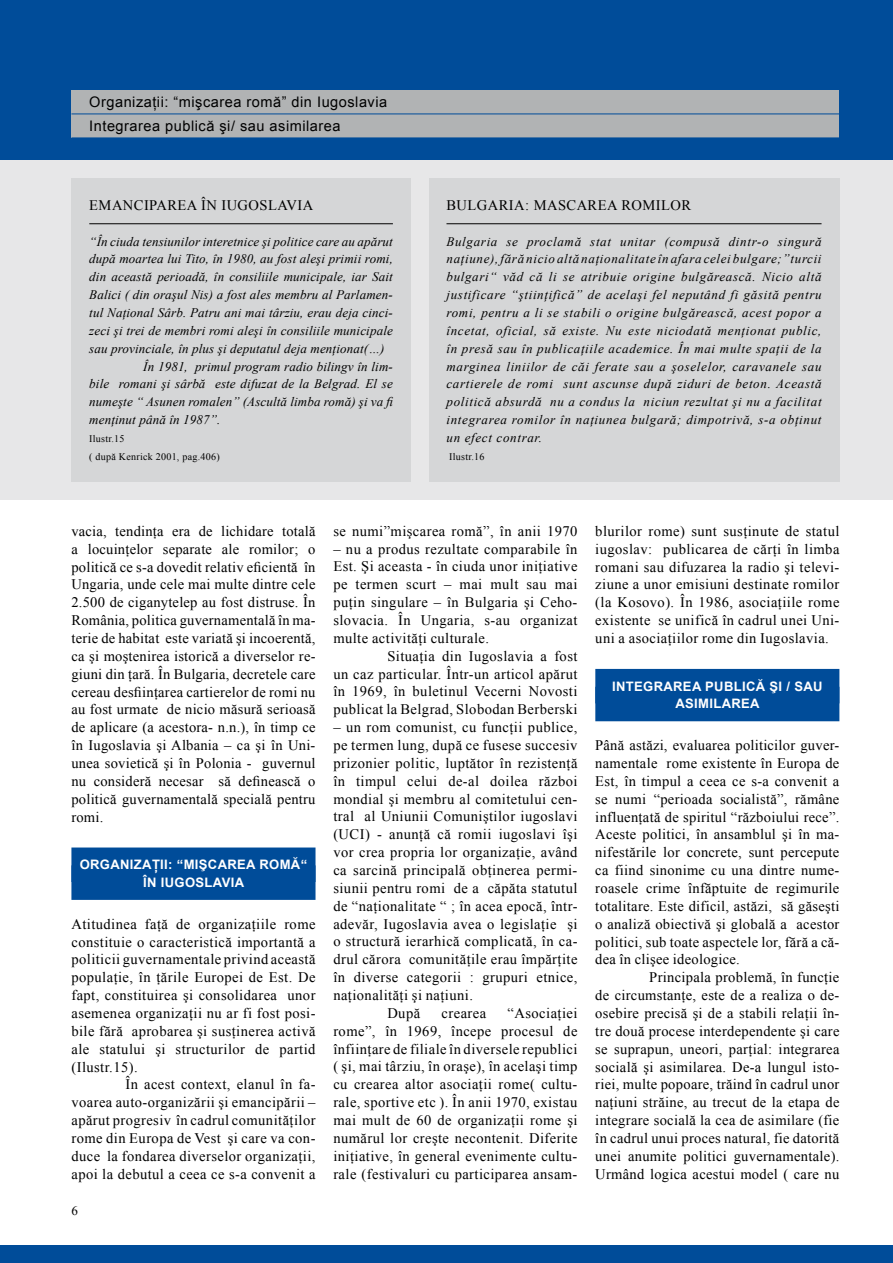
<style>
.page{position:relative;width:893px;height:1263px;background:#fff}
.page>*{position:absolute;margin:0;border:0;box-sizing:border-box;transform-origin:0 0}
.t1{font:14.55px/17.9px "Times New Roman";letter-spacing:.03em;color:#000;text-align:justify}
.t2{font:14.55px/24px "Arial";letter-spacing:.035em;color:#000}
.t3{font:italic 13.05px/17.9px "Times New Roman";letter-spacing:.01em;color:#000;text-align:justify}
.t4{font:700 13.05px/17.9px "Arial";letter-spacing:.025em;color:#fff;text-align:center}
.t5{font:13.05px "Times New Roman";color:#000}
.t6{font:10.05px/17.9px "Times New Roman";letter-spacing:.025em;color:#000}
</style>
<div class="page">
<div style="left:0;top:0;width:893px;height:161px;background:#004c99"></div>
<div style="left:0;top:161px;width:893px;height:339px;background:#e7e7e8"></div>
<div style="left:0;top:1245px;width:893px;height:18px;background:#004c99"></div>
<div style="left:71px;top:90px;width:768px;height:48px;background:#b1b3b4"></div>
<hr style="left:71px;top:114px;width:768px;height:1px;background:#004c99">
<hr style="left:71px;top:138px;width:768px;height:1px;background:#004c99">
<div style="left:71px;top:847px;width:244px;height:35px;background:#004c99"></div>
<div style="left:71px;top:865px;width:244px;height:35px;background:#004c99"></div>
<div style="left:595px;top:669px;width:244px;height:34px;background:#004c99"></div>
<div style="left:595px;top:687px;width:244px;height:34px;background:#004c99"></div>
<div style="left:71px;top:179px;width:340px;height:303px;background:#d5d6d7"></div>
<hr style="left:89px;top:223px;width:304px;height:1px;background:#000">
<div style="left:429px;top:179px;width:410px;height:303px;background:#d5d6d7"></div>
<hr style="left:446px;top:223px;width:375px;height:1px;background:#000">
<p class="t2" style="left:89px;top:90px;width:299px">Organizaţii: “mişcarea romă” din Iugoslavia<br>Integrarea publică şi/ sau asimilarea</p>
<p class="t1" style="left:89px;top:196px;width:225px">EMANCIPAREA ÎN IUGO SLAVIA</p>
<p class="t3" style="left:89px;top:232px;width:305px">“În ciuda tensiunilor interetnice şi politice care au apărut</p>
<p class="t3" style="left:89px;top:250px;width:305px">după moartea lui Tito, în 1980, au fost aleşi primii romi,</p>
<p class="t3" style="left:89px;top:268px;width:305px">din această perioadă, în consiliile municipale, iar Sait</p>
<p class="t3" style="left:89px;top:285px;width:305px">Balici ( din oraşul Nis) a fost ales membru al Parlamen-</p>
<p class="t3" style="left:89px;top:303px;width:305px">tul Naţional Sârb. Patru ani mai târziu, erau deja cinci-</p>
<p class="t3" style="left:89px;top:321px;width:305px">zeci şi trei de membri romi aleşi în consiliile municipale</p>
<p class="t3" style="left:89px;top:339px;width:297px">sau provinciale, în plus şi deputatul deja menţionat(…)</p>
<p class="t3" style="left:143px;top:357px;width:251px">În 1981, primul program radio bilingv în lim-</p>
<p class="t3" style="left:89px;top:375px;width:305px">bile romani şi sârbă este difuzat de la Belgrad. El se</p>
<p class="t3" style="left:89px;top:393px;width:308px">numeşte “ Asunen romalen” (Ascultă limba romă) şi va fi</p>
<p class="t3" style="left:89px;top:410px;width:133px">menţinut până în 1987”.</p>
<p class="t6" style="left:89px;top:430px;width:132px">Ilustr.15<br>( după Kenrick 2001, pag.406)</p>
<p class="t1" style="left:446px;top:196px;width:246px">BULGARIA: MASCAREA ROMILOR</p>
<p class="t3" style="left:446px;top:232px;width:377px">Bulgaria se proclamă stat unitar (compusă dintr-o singură naţiune), fără nicio altă naţionalitate în afara celei bulgare;”turcii bulgari“ văd că li se atribuie origine bulgărească. Nicio altă justificare “ştiinţifică” de acelaşi fel neputând fi găsită pentru romi, pentru a li se stabili o origine bulgărească, acest popor a încetat, oficial, să existe. Nu este niciodată menţionat public, în presă sau în publicaţiile academice. În mai multe spaţii de la marginea liniilor de căi ferate sau a şoselelor, caravanele sau cartierele de romi sunt ascunse după ziduri de beton. Această politică absurdă nu a condus la niciun rezultat şi nu a facilitat integrarea romilor în naţiunea bulgară; dimpotrivă, s-a obţinut un efect contrar.</p>
<p class="t6" style="left:449px;top:447px;width:37px">Ilustr.16</p>
<p class="t1" style="left:71px;top:522px;width:246px">vacia, tendinţa era de lichidare totală a locuinţelor separate ale romilor; o politică ce s-a dovedit relativ eficientă în Ungaria, unde cele mai multe dintre cele 2.500 de ciganytelep au fost distruse. În România, politica guvernamentală în ma&shy;terie de habitat este variată şi incoerentă, ca şi moştenirea istorică a diverselor re&shy;giuni din ţară. În Bulgaria, decretele care cereau desfiinţarea cartierelor de romi nu au fost urmate de nicio măsură serioasă de aplicare (a acestora- n.n.), în timp ce în Iugoslavia şi Albania – ca şi în Uni&shy;unea sovietică şi în Polonia - guvernul nu consideră necesar să definească o politică guvernamentală specială pentru romi.</p>
<p class="t4" style="left:80px;top:856px;width:229px">ORGANIZAŢII: “MIŞCAREA ROMĂ“<br>ÎN IUGOSLAVIA</p>
<p class="t1" style="left:71px;top:915px;width:246px">Atitudinea faţă de organizaţiile rome constituie o caracteristică importantă a politicii guvernamentale privind această populaţie, în ţările Europei de Est. De fapt, constituirea şi consolidarea unor asemenea organizaţii nu ar fi fost posi&shy;bile fără aprobarea şi susţinerea activă ale statului şi structurilor de partid (Ilustr.15).</p>
<p class="t1" style="left:71px;top:1075px;width:246px;text-indent:54px">În acest context, elanul în fa&shy;voarea auto-organizării şi emancipării – apărut progresiv în cadrul comunităţilor rome din Europa de Vest şi care va con&shy;duce la fondarea diverselor organizaţii, apoi la debutul a ceea ce s-a convenit a</p>
<p class="t5" style="left:71px;top:1201px;width:8px">6</p>
<p class="t1" style="left:333px;top:522px;width:246px">se numi”mişcarea romă”, în anii 1970</p>
<p class="t1" style="left:333px;top:540px;width:246px">– nu a produs rezultate comparabile în Est. Şi aceasta - în ciuda unor iniţiative pe termen scurt – mai mult sau mai puţin singulare – în Bulgaria şi Ceho&shy;slovacia. În Ungaria, s-au organizat multe activităţi culturale.</p>
<p class="t1" style="left:333px;top:647px;width:246px;text-indent:54px">Situaţia din Iugoslavia a fost un caz particular. Într-un articol apărut în 1969, în buletinul Vecerni Novosti publicat la Belgrad, Slobodan Berberski</p>
<p class="t1" style="left:333px;top:718px;width:246px">– un rom comunist, cu funcţii publice,</p>
<p class="t1" style="left:333px;top:736px;width:246px">pe termen lung, după ce fusese succesiv</p>
<p class="t1" style="left:333px;top:754px;width:246px">prizonier politic, luptător în rezistenţă</p>
<p class="t1" style="left:333px;top:772px;width:246px">în timpul celui de-al doilea război</p>
<p class="t1" style="left:333px;top:789px;width:246px">mondial şi membru al comitetului cen-</p>
<p class="t1" style="left:333px;top:807px;width:246px">tral al Uniunii Comuniştilor iugoslavi</p>
<p class="t1" style="left:333px;top:825px;width:246px">(UCI) - anunţă că romii iugoslavi îşi</p>
<p class="t1" style="left:333px;top:843px;width:246px">vor crea propria lor organizaţie, având</p>
<p class="t1" style="left:333px;top:861px;width:244px">ca sarcină principală obţinerea permi-</p>
<p class="t1" style="left:333px;top:879px;width:246px">siunii pentru romi de a căpăta statutul</p>
<p class="t1" style="left:333px;top:897px;width:246px">de “naţionalitate “ ; în acea epocă, într-</p>
<p class="t1" style="left:333px;top:914px;width:246px">adevăr, Iugoslavia avea o legislaţie şi</p>
<p class="t1" style="left:333px;top:932px;width:246px">o structură ierarhică complicată, în ca-</p>
<p class="t1" style="left:333px;top:950px;width:246px">drul cărora comunităţile erau împărţite</p>
<p class="t1" style="left:333px;top:968px;width:246px">în diverse categorii : grupuri etnice,</p>
<p class="t1" style="left:333px;top:986px;width:141px">naţionalităţi şi naţiuni.</p>
<p class="t1" style="left:387px;top:1004px;width:34px">După</p>
<p class="t1" style="left:442px;top:1004px;width:46px">crearea</p>
<p class="t1" style="left:333px;top:1004px;width:246px;text-indent:174px">“Asociaţiei rome”, în 1969, începe procesul de înfiinţare de filiale în diversele republici ( şi, mai târziu, în oraşe), în acelaşi timp cu crearea altor asociaţii rome( cultu&shy;rale, sportive etc ). În anii 1970, existau mai mult de 60 de organizaţii rome şi numărul lor creşte necontenit. Diferite iniţiative, în general evenimente cultu&shy;rale (festivaluri cu participarea ansam-</p>
<p class="t1" style="left:595px;top:522px;width:246px">blurilor rome) sunt susţinute de statul iugoslav: publicarea de cărţi în limba romani sau difuzarea la radio şi televi&shy;ziune a unor emisiuni destinate romilor (la Kosovo). În 1986, asociaţiile rome existente se unifică în cadrul unei Uni&shy;uni a asociaţiilor rome din Iugoslavia.</p>
<p class="t4" style="left:612px;top:677px;width:212px">INTEGRAREA PUBLICĂ ŞI / SAU<br>ASIMILAREA</p>
<p class="t1" style="left:595px;top:736px;width:246px">Până astăzi, evaluarea politicilor guver&shy;namentale rome existente în Europa de Est, în timpul a ceea ce s-a convenit a se numi “perioada socialistă”, rămâne influenţată de spiritul “războiului rece”.<br>Aceste politici, în ansamblul şi în ma&shy;nifestările lor concrete, sunt percepute ca fiind sinonime cu una dintre nume&shy;roasele crime înfăptuite de regimurile totalitare. Este dificil, astăzi, să găseşti o analiză obiectivă şi globală a acestor politici, sub toate aspectele lor, fără a că&shy;dea în clişee ideologice.</p>
<p class="t1" style="left:595px;top:968px;width:246px;text-indent:54px">Principala problemă, în funcţie de circumstanţe, este de a realiza o de&shy;osebire precisă şi de a stabili relaţii în&shy;tre două procese interdependente şi care se suprapun, uneori, parţial: integrarea socială şi asimilarea. De-a lungul isto&shy;riei, multe popoare, trăind în cadrul unor naţiuni străine, au trecut de la etapa de integrare socială la cea de asimilare (fie în cadrul unui proces natural, fie datorită unei anumite politici guvernamentale).<br>Urmând logica acestui model ( care nu</p>
</div>
